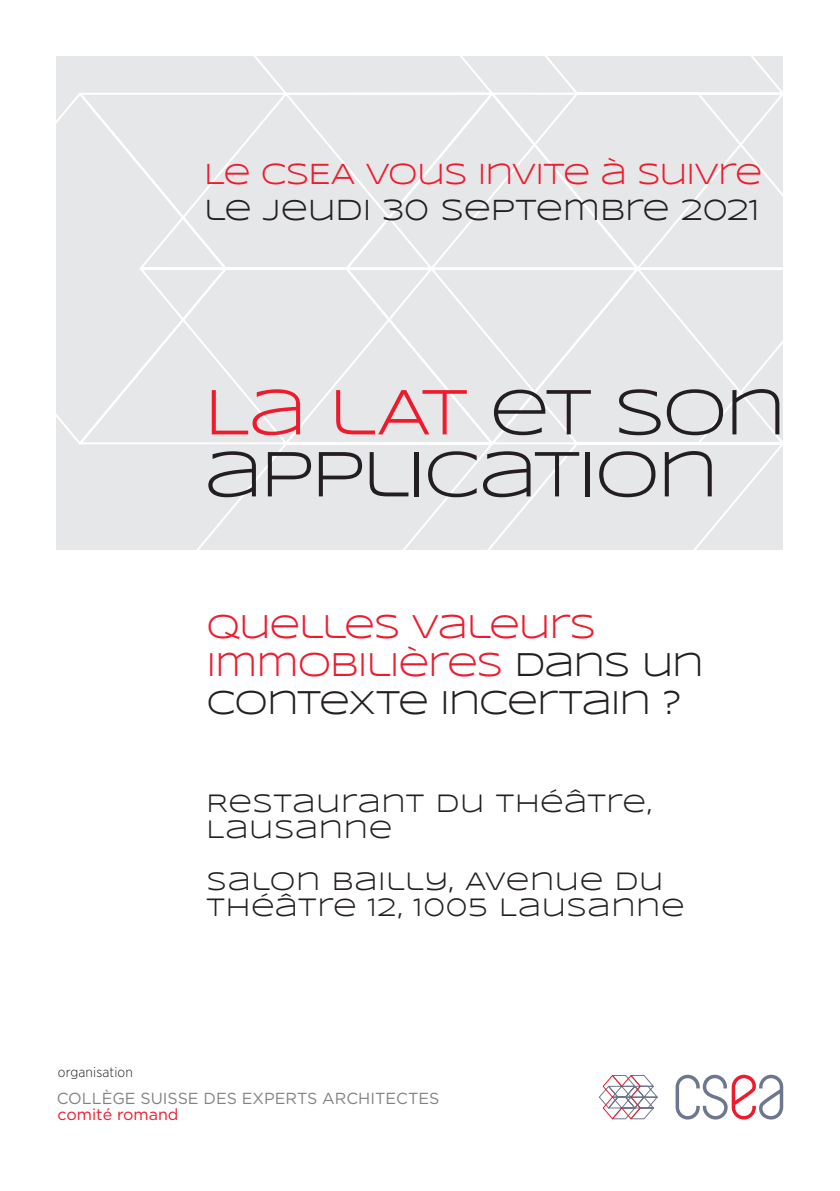
<style>
.page{position:relative;width:840px;height:1191px;background:#fff}
.page>*{position:absolute;margin:0;border:0;box-sizing:border-box;transform-origin:0 0}
.t1{font:66px/62px "Syncopate";letter-spacing:-.04em;color:#231f20}
.t2{font:34px/38px "Syncopate";letter-spacing:-.035em;color:#ee1b2d}
.t3{font:30px "Syncopate";letter-spacing:-.03em;color:#ee1b2d}
.t4{font:30px "Syncopate";letter-spacing:-.01em;color:#231f20}
.t5{font:26px/26px "Syncopate";letter-spacing:.025em;color:#231f20}
.t6{font:16px "Gotham";color:#808285}
.t7{font:16px "Gotham";color:#ee1b2d}
.t8{font:300 14px "Gotham Narrow";letter-spacing:.01em;color:#231f20}
.s1{color:#ee1b2d}
.s2{color:#231f20}
</style>
<div class="page">
<svg style="left:675px;top:1074px;width:107px;height:45px"></svg>
<svg style="left:599px;top:1075px;width:59px;height:45px"></svg>
<div style="left:56px;top:56px;width:727px;height:494px;background:#e6e7e9"></div>
<p class="t3" style="left:204px;top:157px;width:559px">LE CSEA VOUS INVITE À SUIVRE</p>
<p class="t4" style="left:204px;top:193px;width:556px">LE JEUDI 30 SEPTEMBRE 2021</p>
<h1 class="t1" style="left:204px;top:381px;width:583px"><span class="s1">LA LAT</span> ET SON<br>APPLICATION</h1>
<h2 class="t2" style="left:206px;top:608px;width:498px">QUELLES VALEURS<br>IMMOBILIÈRES <span class="s2">DANS UN<br>CONTEXTE INCERTAIN ?</span></h2>
<p class="t5" style="left:206px;top:790px;width:446px">RESTAURANT DU THÉÂTRE,<br>LAUSANNE</p>
<p class="t5" style="left:206px;top:868px;width:479px">SALON BAILLY, AVENUE DU<br>THÉÂTRE 12, 1005 LAUSANNE</p>
<p class="t8" style="left:58px;top:1064px;width:76px">organisation</p>
<p class="t6" style="left:57px;top:1089px;width:384px">COLLÈGE SUISSE DES EXPERTS ARCHITECTES</p>
<p class="t7" style="left:57px;top:1105px;width:122px">comité romand</p>
</div>
